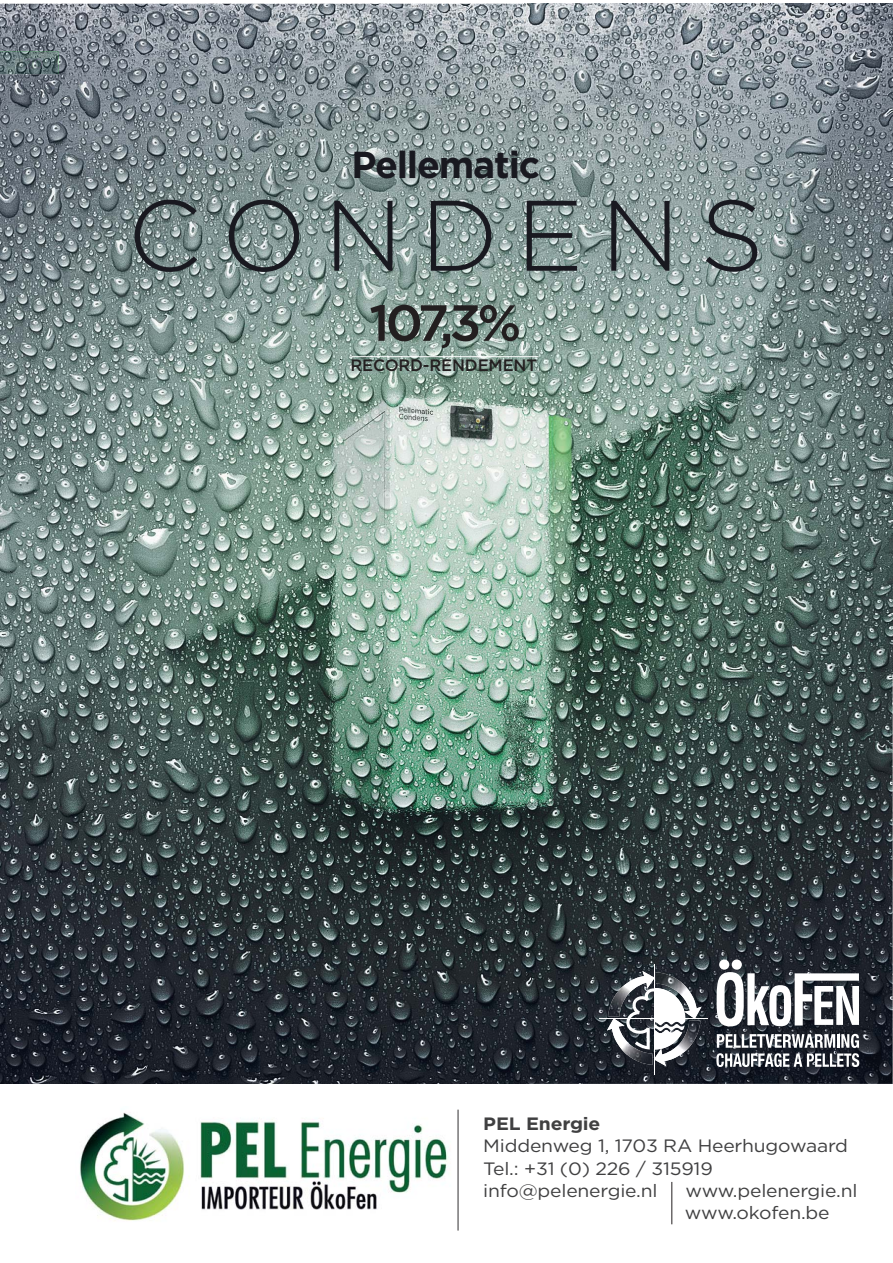
<style>
.page{position:relative;width:893px;height:1263px;background:#fff}
.page>*{position:absolute;margin:0;border:0;box-sizing:border-box;transform-origin:0 0}
.t1{font:300 99.9px "Gotham";letter-spacing:.175em;color:#191920}
.t2{font:500 50.7px "Gotham";color:#231f20}
.t3{font:700 37.5px "Gotham";letter-spacing:-.035em;color:#191920}
.t4{font:17.85px/22.4px "Gotham";letter-spacing:-.01em;color:#404041;scale:1.08 1}
.t5{font:700 17.85px "Gotham";letter-spacing:-.01em;color:#404041;scale:1.08 1}
.t6{font:500 16.5px "Gotham";letter-spacing:-.01em;color:#231f20}
</style>
<div class="page">
<img style="left:80px;top:1109px;width:378px;height:118px">
<img style="left:0;top:4px;width:893px;height:1080px">
<img style="left:0;top:52px;width:58px;height:22px">
<img style="left:25px;top:58px;width:18px;height:11px">
<hr style="left:458px;top:1110px;width:1px;height:121px;background:#323031">
<hr style="left:352px;top:356px;width:186px;height:1px;background:#fff">
<hr style="left:654px;top:964px;width:1px;height:111px;background:#fff">
<img style="left:608px;top:971px;width:46px;height:46px">
<hr style="left:599px;top:1018px;width:109px;height:1px;background:#fff">
<img style="left:656px;top:972px;width:45px;height:46px">
<img style="left:655px;top:1021px;width:45px;height:45px">
<svg style="left:626px;top:988px;width:59px;height:62px"></svg>
<img style="left:607px;top:1019px;width:45px;height:46px">
<svg style="left:716px;top:959px;width:143px;height:67px"></svg>
<svg style="left:716px;top:1034px;width:143px;height:33px"></svg>
<hr style="left:671px;top:1182px;width:1px;height:42px;background:#231f20">
<h3 class="t3" style="left:351px;top:151px;width:190px">Pellematic</h3>
<h1 class="t1" style="left:127px;top:196px;width:638px">CONDENS</h1>
<h2 class="t2" style="left:369px;top:304px;width:154px">107,3%</h2>
<p class="t6" style="left:350px;top:359px;width:188px">RECORD-RENDEMENT</p>
<p class="t5" style="left:483px;top:1117px;width:110px">PEL Energie</p>
<p class="t4" style="left:483px;top:1136px;width:339px">Middenweg 1, 1703 RA Heerhugowaard<br>Tel.: +31 (0) 226 / 315919 info@pelenergie.nl</p>
<p class="t4" style="left:685px;top:1181px;width:161px">www.pelenergie.nl www.okofen.be</p>
</div>
